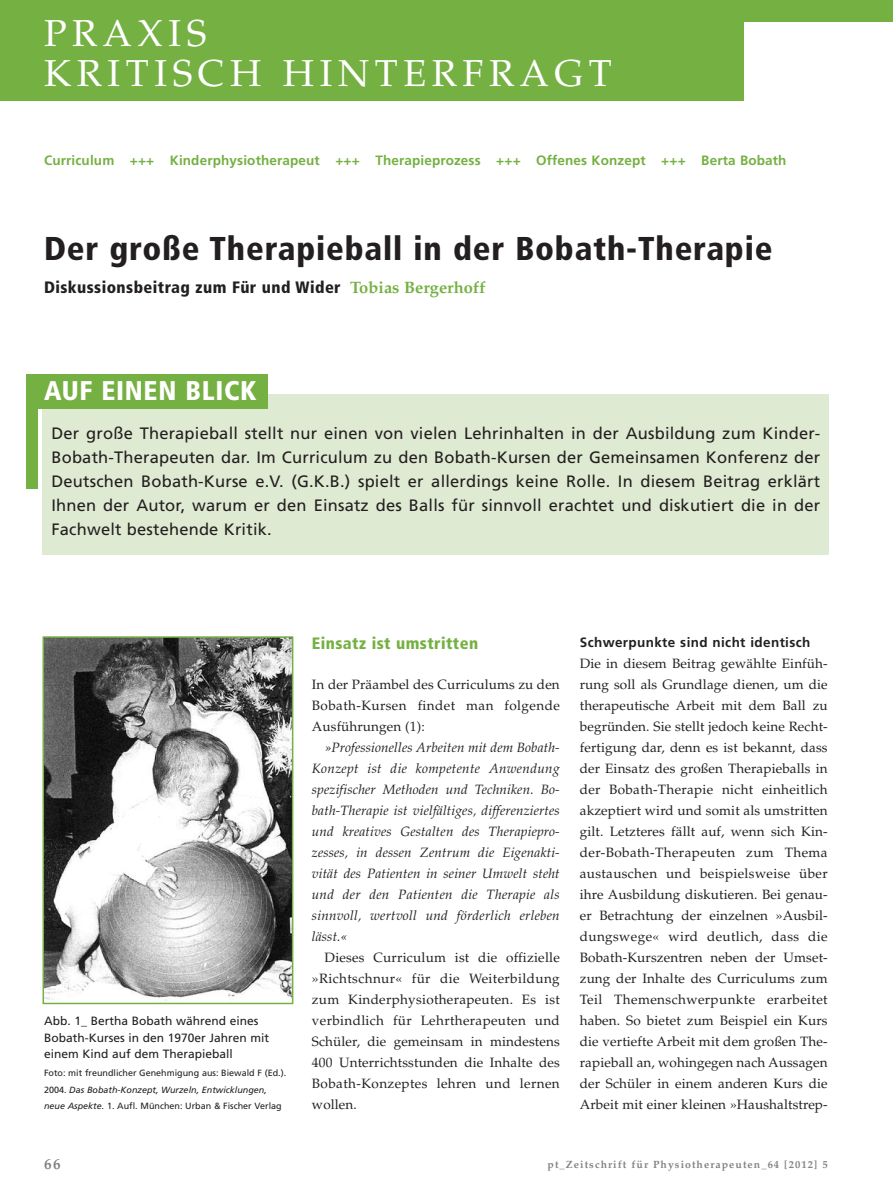
<style>
.page{position:relative;width:893px;height:1191px;background:#fff}
.page>*{position:absolute;margin:0;border:0;box-sizing:border-box;transform-origin:0 0}
.t1{font:37.5px/40.5px "Palatino LT Std";letter-spacing:.15em;color:#fff}
.t2{font:900 condensed 33px "Frutiger LT Pro";letter-spacing:.025em;color:#231f20}
.t3{font:900 condensed 27px "Frutiger LT Pro";letter-spacing:.025em;color:#fff}
.t4{font:16.5px/24px "Frutiger LT Pro";letter-spacing:.01em;color:#231f20;text-align:justify}
.t5{font:900 condensed 16.5px "Frutiger LT Pro";letter-spacing:.025em;color:#231f20}
.t6{font:900 condensed 16.5px "Frutiger LT Pro";letter-spacing:.025em;color:#75b042}
.t7{font:700 15px "Palatino LT Std";color:#808285}
.t8{font:13.5px/21px "Palatino LT Std";letter-spacing:.01em;color:#231f20;text-align:justify}
.t9{font:italic 13.5px/21px "Palatino LT Std";letter-spacing:.02em;color:#231f20;text-align:justify}
.t10{font:700 13.5px "Frutiger LT Pro";letter-spacing:.01em;color:#75b042}
.t11{font:700 13.5px "Frutiger LT Pro";letter-spacing:.03em;color:#231f20}
.t12{font:12px/16.5px "Frutiger LT Pro";color:#231f20}
.t13{font:700 10.5px "Palatino LT Std";letter-spacing:.1em;color:#808285}
.t14{font:9px/16.5px "Frutiger LT Pro";color:#231f20}
.s1{font-family:"Palatino LT Std";font-weight:700;font-stretch:normal;color:#75b042}
.s2{font-style:italic}
</style>
<div class="page">
<div style="left:0;top:0;width:744px;height:101px;background:#75b042"></div>
<div style="left:0;top:0;width:893px;height:21px;background:#75b042"></div>
<div style="left:43px;top:394px;width:786px;height:160px;background:#dfead2"></div>
<div style="left:30px;top:374px;width:238px;height:34px;background:#75b042"></div>
<div style="left:27px;top:374px;width:11px;height:115px;background:#75b042"></div>
<img style="left:46px;top:639px;width:244px;height:362px">
<div style="left:43px;top:636px;width:250px;height:368px;border:2px solid #75b042"></div>
<h1 class="t1" style="left:44px;top:17px;width:569px">PRAXIS<br>KRITISCH HINTERFRAGT</h1>
<p class="t10" style="left:44px;top:155px;width:744px">Curriculum +++ Kinderphysiotherapeut +++ Therapieprozess +++ Offenes Konzept +++ Berta Bobath</p>
<h2 class="t2" style="left:44px;top:237px;width:730px">Der große Therapieball in der Bobath-Therapie</h2>
<p class="t5" style="left:44px;top:282px;width:443px">Diskussionsbeitrag zum Für und Wider <span class="s1">Tobias Bergerhoff</span></p>
<h3 class="t3" style="left:44px;top:381px;width:214px">AUF EINEN BLICK</h3>
<p class="t4" style="left:52px;top:423px;width:770px">Der große Therapieball stellt nur einen von vielen Lehrinhalten in der Ausbildung zum Kinder-Bobath-Therapeuten dar. Im Curriculum zu den Bobath-Kursen der Gemeinsamen Konferenz der Deutschen Bobath-Kurse e.V. (G.K.B.) spielt er allerdings keine Rolle. In diesem Beitrag erklärt Ihnen der Autor, warum er den Einsatz des Balls für sinnvoll erachtet und diskutiert die in der Fachwelt bestehende Kritik.</p>
<p class="t12" style="left:44px;top:1014px;width:227px">Abb. 1_ Bertha Bobath während eines<br>Bobath-Kurses in den 1970er Jahren mit einem Kind auf dem Therapieball</p>
<p class="t14" style="left:44px;top:1065px;width:244px">Foto: mit freundlicher Genehmigung aus: Biewald F (Ed.).<br>2004. <span class="s2">Das Bobath-Konzept, Wurzeln, Entwicklungen, neue Aspekte.</span> 1. Aufl. München: Urban &amp; Fischer Verlag</p>
<p class="t6" style="left:312px;top:638px;width:168px">Einsatz ist umstritten</p>
<p class="t8" style="left:312px;top:675px;width:249px">In der Präambel des Curriculums zu den Bobath-Kursen findet man folgende Ausführungen (1):</p>
<p class="t9" style="left:312px;top:738px;width:249px;text-indent:13px">»Professionelles Arbeiten mit dem Bobath-Konzept ist die kompetente Anwendung spezifischer Methoden und Techniken. Bo&shy;bath-Therapie ist vielfältiges, differenziertes und kreatives Gestalten des Therapiepro&shy;zesses, in dessen Zentrum die Eigenakti&shy;vität des Patienten in seiner Umwelt steht und der den Patienten die Therapie als sinnvoll, wertvoll und förderlich erleben lässt.«</p>
<p class="t8" style="left:312px;top:948px;width:249px;text-indent:13px">Dieses Curriculum ist die offizielle »Richtschnur« für die Weiterbildung zum Kinderphysiotherapeuten. Es ist verbindlich für Lehrtherapeuten und Schüler, die gemeinsam in mindestens 400 Unterrichtsstunden die Inhalte des Bobath-Konzeptes lehren und lernen wollen.</p>
<p class="t11" style="left:580px;top:637px;width:232px">Schwerpunkte sind nicht identisch</p>
<p class="t8" style="left:580px;top:654px;width:249px">Die in diesem Beitrag gewählte Einfüh&shy;rung soll als Grundlage dienen, um die therapeutische Arbeit mit dem Ball zu begründen. Sie stellt jedoch keine Recht&shy;fertigung dar, denn es ist bekannt, dass der Einsatz des großen Therapieballs in der Bobath-Therapie nicht einheitlich akzeptiert wird und somit als umstritten gilt. Letzteres fällt auf, wenn sich Kin&shy;der-Bobath-Therapeuten zum Thema austauschen und beispielsweise über ihre Ausbildung diskutieren. Bei genau&shy;er Betrachtung der einzelnen »Ausbil&shy;dungswege« wird deutlich, dass die Bobath-Kurszentren neben der Umset&shy;zung der Inhalte des Curriculums zum Teil Themenschwerpunkte erarbeitet haben. So bietet zum Beispiel ein Kurs die vertiefte Arbeit mit dem großen The&shy;rapieball an, wohingegen nach Aussagen der Schüler in einem anderen Kurs die Arbeit mit einer kleinen »Haushaltstrep-</p>
<p class="t7" style="left:44px;top:1158px;width:18px">66</p>
<p class="t13" style="left:547px;top:1160px;width:282px">pt_Zeitschrift für Physiotherapeuten_64 [2012] 5</p>
</div>
